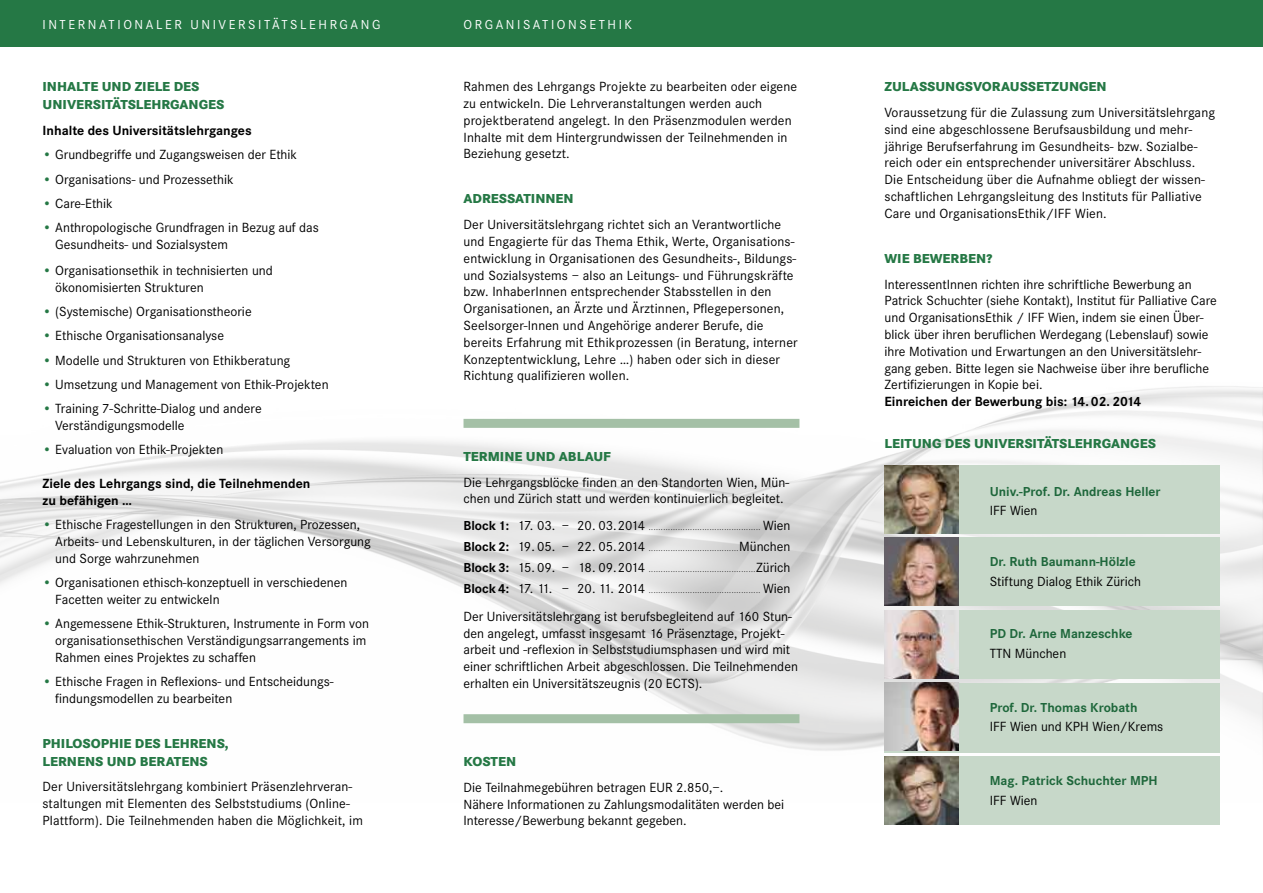
<style>
.page{position:relative;width:1263px;height:893px;background:#fff}
.page>*{position:absolute;margin:0;border:0;box-sizing:border-box;transform-origin:0 0}
.t1{font:13.8px/16.8px "Corporate S";color:#000}
.t2{font:700 13.8px/16.8px "Corporate S";color:#000}
.t3{font:800 13.5px/18px "Corporate S";color:#257845}
.t4{font:700 13.5px "Corporate S";color:#1e673b}
.t5{font:13.5px "Corporate S";color:#fff}
.t6{font:7.5px "Corporate S";color:#000}
.s1{color:#257845}
.s2{font-weight:700;font-size:13.5px}
.s3{font-size:13.8px}
</style>
<div class="page">
<img style="left:0;top:386px;width:1263px;height:367px">
<div style="left:884px;top:465px;width:336px;height:68px;background:#c7d8c9"></div>
<div style="left:884px;top:611px;width:336px;height:68px;background:#c7d8c9"></div>
<div style="left:884px;top:538px;width:336px;height:68px;background:#c7d8c9"></div>
<div style="left:884px;top:683px;width:336px;height:69px;background:#c7d8c9"></div>
<div style="left:884px;top:756px;width:336px;height:68px;background:#c7d8c9"></div>
<img style="left:884px;top:683px;width:75px;height:68px">
<img style="left:884px;top:756px;width:75px;height:68px">
<img style="left:884px;top:465px;width:75px;height:68px">
<img style="left:884px;top:611px;width:75px;height:68px">
<img style="left:884px;top:538px;width:75px;height:68px">
<div style="left:0;top:0;width:1263px;height:47px;background:#257845"></div>
<div style="left:463px;top:419px;width:336px;height:9px;background:#a4c0a6"></div>
<div style="left:463px;top:714px;width:336px;height:9px;background:#a4c0a6"></div>
<p class="t5" style="left:43px;top:17px;width:17px">Internationaler</p>
<p class="t5" style="left:190px;top:17px;width:22px">Universitätslehrgang</p>
<p class="t5" style="left:463px;top:17px;width:11px">organisationsethik</p>
<p class="t3" style="left:43px;top:78px;width:183px">INHALTE UND ZIELE DES<br>UNIVERSITÄTSLEHRGANGES</p>
<p class="t2" style="left:43px;top:122px;width:211px">Inhalte des Universitätslehrganges</p>
<p class="t1" style="left:43px;top:147px;width:256px"><span class="s1">•</span> Grundbegriffe und Zugangsweisen der Ethik</p>
<p class="t1" style="left:43px;top:171px;width:193px"><span class="s1">•</span> Organisations- und Prozessethik</p>
<p class="t1" style="left:43px;top:195px;width:72px"><span class="s1">•</span> Care-Ethik</p>
<p class="t1" style="left:55px;top:219px;width:265px;text-indent:-13px"><span class="s1">•</span> Anthropologische Grundfragen in Bezug auf das<br>Gesundheits- und Sozialsystem</p>
<p class="t1" style="left:55px;top:262px;width:219px;text-indent:-13px"><span class="s1">•</span> Organisationsethik in technisierten und ökonomisierten Strukturen</p>
<p class="t1" style="left:43px;top:303px;width:211px"><span class="s1">•</span> (Systemische) Organisationstheorie</p>
<p class="t1" style="left:43px;top:327px;width:183px"><span class="s1">•</span> Ethische Organisationsanalyse</p>
<p class="t1" style="left:43px;top:352px;width:249px"><span class="s1">•</span> Modelle und Strukturen von Ethikberatung</p>
<p class="t1" style="left:43px;top:376px;width:288px"><span class="s1">•</span> Umsetzung und Management von Ethik-Projekten</p>
<p class="t1" style="left:55px;top:400px;width:208px;text-indent:-13px"><span class="s1">•</span> Training 7-Schritte-Dialog und andere<br>Verständigungsmodelle</p>
<p class="t1" style="left:43px;top:441px;width:182px"><span class="s1">•</span> Evaluation von Ethik-Projekten</p>
<p class="t2" style="left:43px;top:475px;width:269px">Ziele des Lehrgangs sind, die Teilnehmenden zu befähigen …</p>
<p class="t1" style="left:55px;top:516px;width:317px;text-indent:-13px"><span class="s1">•</span> Ethische Fragestellungen in den Strukturen, Prozessen,<br>Arbeits- und Lebenskulturen, in der täglichen Versorgung und Sorge wahrzunehmen</p>
<p class="t1" style="left:55px;top:574px;width:294px;text-indent:-13px"><span class="s1">•</span> Organisationen ethisch-konzeptuell in verschiedenen<br>Facetten weiter zu entwickeln</p>
<p class="t1" style="left:55px;top:615px;width:315px;text-indent:-13px"><span class="s1">•</span> Angemessene Ethik-Strukturen, Instrumente in Form von organisationsethischen Verständigungsarrangements im<br>Rahmen eines Projektes zu schaffen</p>
<p class="t1" style="left:55px;top:673px;width:280px;text-indent:-13px"><span class="s1">•</span> Ethische Fragen in Reflexions- und Entscheidungs&shy;findungsmodellen zu bearbeiten</p>
<p class="t3" style="left:43px;top:734px;width:188px">PHILOSOPHIE DES LEHRENS,<br>LERNENS UND BERATENS</p>
<p class="t1" style="left:43px;top:779px;width:322px">Der Universitätslehrgang kombiniert Präsenzlehrveran&shy;staltungen mit Elementen des Selbststudiums (Online-<br>Plattform). Die Teilnehmenden haben die Möglichkeit, im</p>
<p class="t1" style="left:463px;top:78px;width:335px">Rahmen des Lehrgangs Projekte zu bearbeiten oder eigene zu entwickeln. Die Lehrveranstaltungen werden auch projektberatend angelegt. In den Präsenzmodulen werden Inhalte mit dem Hintergrundwissen der Teilnehmenden in Beziehung gesetzt.</p>
<p class="t3" style="left:463px;top:190px;width:112px">ADRESSATINNEN</p>
<p class="t1" style="left:463px;top:216px;width:336px">Der Universitätslehrgang richtet sich an Verantwortliche und Engagierte für das Thema Ethik, Werte, Organisations&shy;entwicklung in Organisationen des Gesundheits-, Bildungs&shy;und Sozialsystems – also an Leitungs- und Führungskräfte bzw. InhaberInnen entsprechender Stabsstellen in den Organisationen, an Ärzte und Ärztinnen, Pflegepersonen, Seelsorger-Innen und Angehörige anderer Berufe, die bereits Erfahrung mit Ethikprozessen (in Beratung, interner Konzeptentwicklung, Lehre …) haben oder sich in dieser Richtung qualifizieren wollen.</p>
<p class="t3" style="left:463px;top:447px;width:149px">TERMINE UND ABLAUF</p>
<p class="t1" style="left:463px;top:474px;width:327px">Die Lehrgangsblöcke finden an den Standorten Wien, Mün&shy;chen und Zürich statt und werden kontinuierlich begleitet.</p>
<p class="t6" style="left:463px;top:524px;width:329px"><span class="s2">Block1:</span> <span class="s3">17. 03. – 20. 03.2014</span> .............................................. <span class="s3">Wien</span></p>
<p class="t6" style="left:463px;top:545px;width:328px"><span class="s2">Block2:</span> <span class="s3">19.05. – 22. 05.2014</span> .....................................<span class="s3">München</span></p>
<p class="t6" style="left:463px;top:566px;width:328px"><span class="s2">Block3:</span> <span class="s3">15.09. – 18. 09.2014</span> ............................................<span class="s3">Zürich</span></p>
<p class="t6" style="left:463px;top:587px;width:329px"><span class="s2">Block4:</span> <span class="s3">17. 11. – 20. 11. 2014</span> .............................................. <span class="s3">Wien</span></p>
<p class="t1" style="left:463px;top:608px;width:336px">Der Universitätslehrgang ist berufsbegleitend auf 160 Stun&shy;den angelegt, umfasst insgesamt 16 Präsenztage, Projekt&shy;arbeit und -reflexion in Selbststudiumsphasen und wird mit einer schriftlichen Arbeit abgeschlossen. Die Teilnehmenden erhalten ein Universitätszeugnis (20 ECTS).</p>
<p class="t3" style="left:463px;top:752px;width:54px">KOSTEN</p>
<p class="t1" style="left:463px;top:779px;width:322px">Die Teilnahmegebühren betragen EUR 2.850,–.<br>Nähere Informationen zu Zahlungsmodalitäten werden bei<br>Interesse/Bewerbung bekannt gegeben.</p>
<p class="t3" style="left:884px;top:78px;width:224px">ZULASSUNGSVORAUSSETZUNGEN</p>
<p class="t1" style="left:884px;top:104px;width:332px">Voraussetzung für die Zulassung zum Universitätslehrgang sind eine abgeschlossene Berufsausbildung und mehr&shy;jährige Berufserfahrung im Gesundheits- bzw. Sozialbe&shy;reich oder ein entsprechender universitärer Abschluss.<br>Die Entscheidung über die Aufnahme obliegt der wissen&shy;schaftlichen Lehrgangsleitung des Instituts für Palliative Care und OrganisationsEthik/IFF Wien.</p>
<p class="t3" style="left:884px;top:249px;width:110px">WIE BEWERBEN?</p>
<p class="t1" style="left:884px;top:276px;width:334px">InteressentInnen richten ihre schriftliche Bewerbung an Patrick Schuchter (siehe Kontakt), Institut für Palliative Care und OrganisationsEthik / IFF Wien, indem sie einen Über&shy;blick über ihren beruflichen Werdegang (Lebenslauf) sowie ihre Motivation und Erwartungen an den Universitätslehr&shy;gang geben. Bitte legen sie Nachweise über ihre berufliche Zertifizierungen in Kopie bei.</p>
<p class="t2" style="left:884px;top:393px;width:258px">Einreichen der Bewerbung bis: 14. 02. 2014</p>
<p class="t3" style="left:884px;top:435px;width:31px">LEITUNG</p>
<p class="t3" style="left:945px;top:435px;width:10px">DES</p>
<p class="t3" style="left:974px;top:435px;width:34px">UN IVERS</p>
<p class="t3" style="left:1033px;top:435px;width:14px">ITÄTSLEHRGANGES</p>
<p class="t4" style="left:990px;top:483px;width:172px">Univ.-Prof. Dr. Andreas Heller</p>
<p class="t1" style="left:990px;top:502px;width:49px">IFF Wien</p>
<p class="t4" style="left:990px;top:554px;width:147px">Dr. Ruth Baumann-Hölzle</p>
<p class="t1" style="left:990px;top:573px;width:153px">Stiftung Dialog Ethik Zürich</p>
<p class="t4" style="left:990px;top:626px;width:144px">PD Dr. Arne Manzeschke</p>
<p class="t1" style="left:990px;top:645px;width:78px">TTN München</p>
<p class="t4" style="left:990px;top:699px;width:149px">Prof. Dr. Thomas Krobath</p>
<p class="t1" style="left:990px;top:718px;width:175px">IFF Wien und KPH Wien/Krems</p>
<p class="t4" style="left:990px;top:773px;width:169px">Mag. Patrick Schuchter MPH</p>
<p class="t1" style="left:990px;top:792px;width:49px">IFF Wien</p>
</div>
